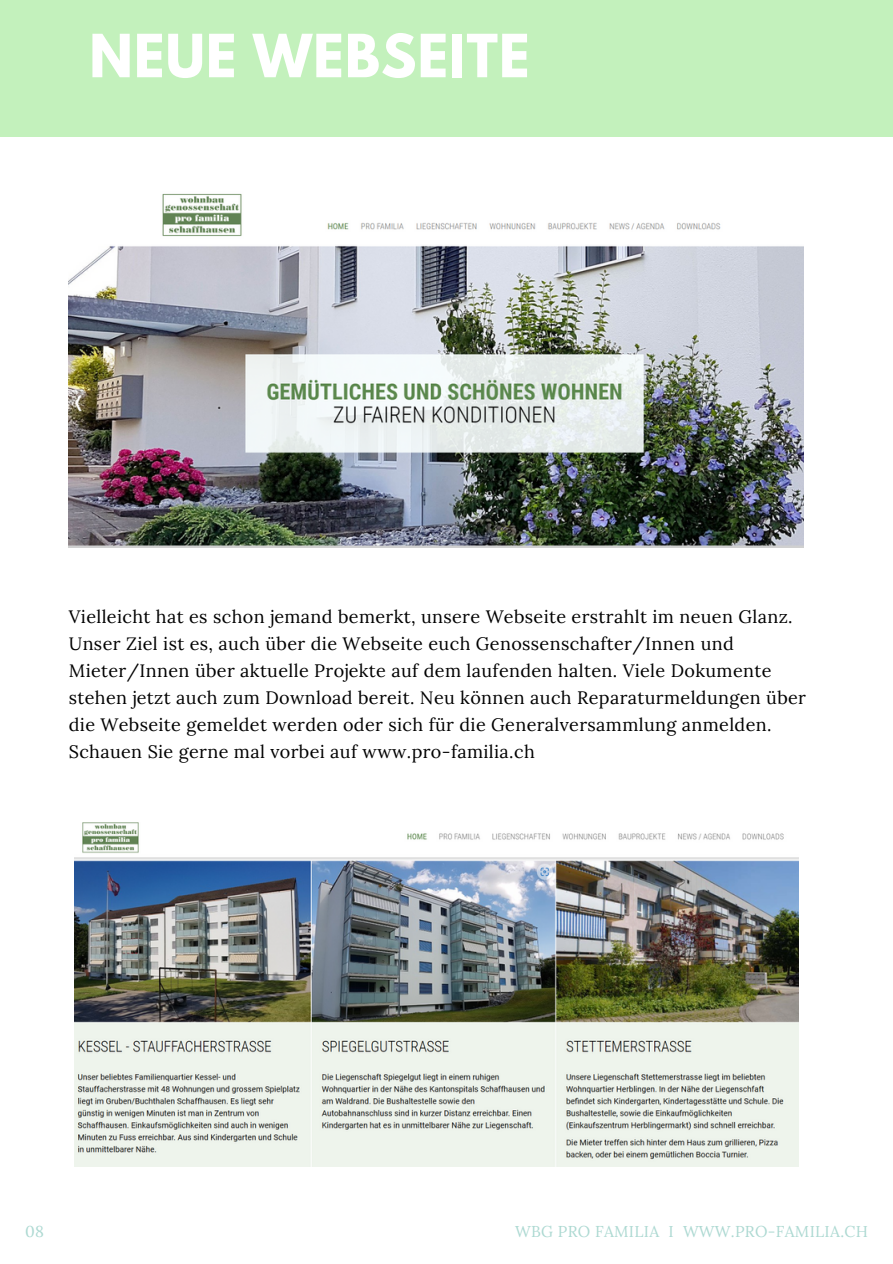
<style>
.page{position:relative;width:893px;height:1264px;background:#fff}
.page>*{position:absolute;margin:0;border:0;box-sizing:border-box;transform-origin:0 0}
.t1{font:700 52.8px "League Spartan";letter-spacing:.02em;color:#fff}
.t2{font:18px/27px "Lora";letter-spacing:.02em;color:#000}
.t3{font:15.75px "Lora";letter-spacing:.02em;color:#add9d2}
</style>
<div class="page">
<div style="left:0;top:0;width:892px;height:136px;background:#c3f1bc"></div>
<img style="left:69px;top:193px;width:734px;height:354px">
<img style="left:74px;top:822px;width:724px;height:344px">
<h1 class="t1" style="left:89px;top:30px;width:442px">NEUE WEBSEITE</h1>
<p class="t2" style="left:69px;top:603px;width:738px">Vielleicht hat es schon jemand bemerkt, unsere Webseite erstrahlt im neuen Glanz.<br>Unser Ziel ist es, auch über die Webseite euch Genossenschafter/Innen und Mieter/Innen über aktuelle Projekte auf dem laufenden halten. Viele Dokumente stehen jetzt auch zum Download bereit. Neu können auch Reparaturmeldungen über die Webseite gemeldet werden oder sich für die Generalversammlung anmelden.<br>Schauen Sie gerne mal vorbei auf www.pro-familia.ch</p>
<p class="t3" style="left:25px;top:1220px;width:20px">08</p>
<p class="t3" style="left:515px;top:1220px;width:354px">WBG PRO FAMILIA I WWW.PRO-FAMILIA.CH</p>
</div>
